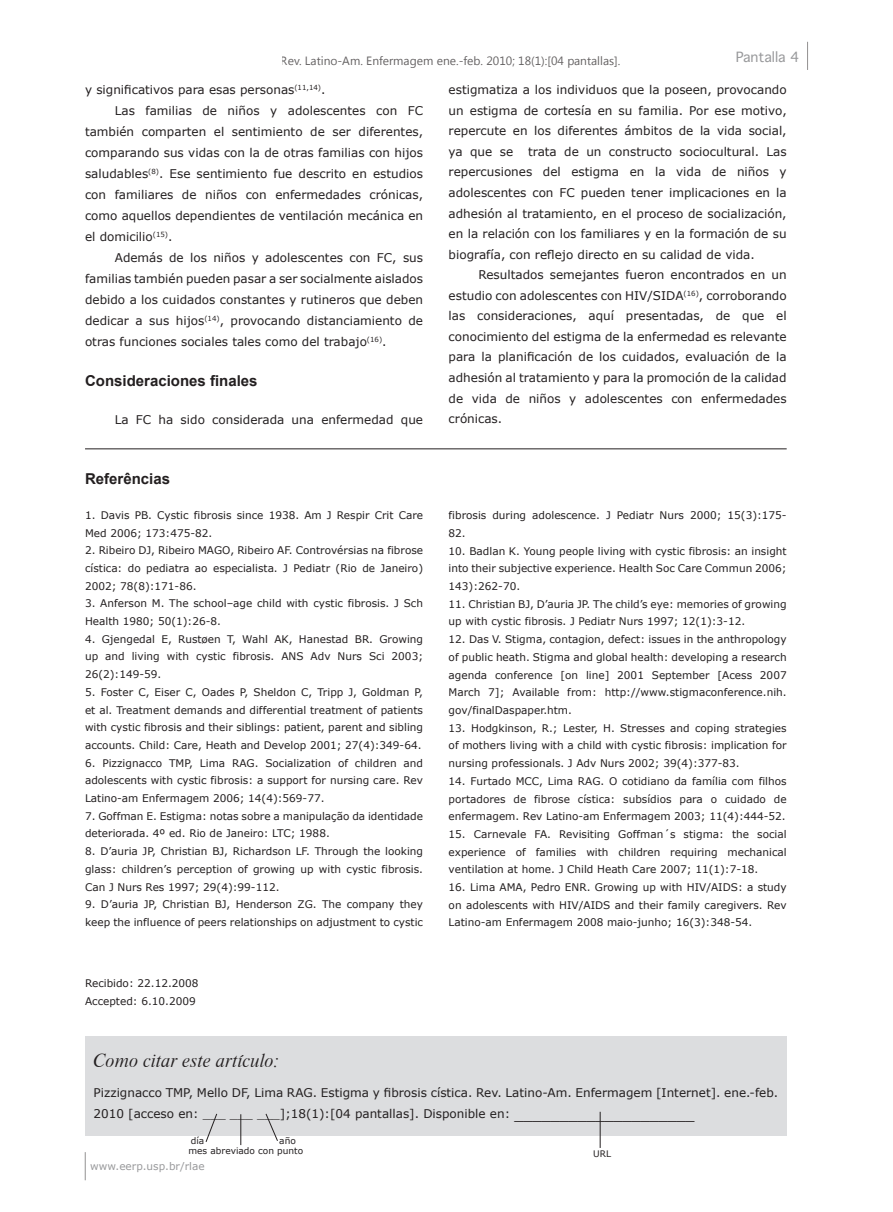
<style>
.page{position:relative;width:893px;height:1212px;background:#fff}
.page>*{position:absolute;margin:0;border:0;box-sizing:border-box;transform-origin:0 0}
.t1{font:18px "Dutch 801 BT Italic Headline";letter-spacing:.02em;color:#231f20}
._13__Seção{font:700 15px "Arial";color:#231f20}
.t2{font:13.5px "Geneva";color:#6c6d70}
._16__Texto{font:12px/20.5px "Verdana";color:#231f20;text-align:justify}
.t3{font:12px "Segoe UI";color:#231f20}
._18__Referências{font:10.5px/17.7px "Verdana";color:#231f20;text-align:justify}
.t4{font:10.5px "Verdana";color:#6c6d70}
._18__Referências-2{font:9px "Verdana";color:#231f20}
.s1{font-family:"Times New Roman";font-size:18px}
</style>
<div class="page">
<svg style="left:85px;top:1152px;width:1px;height:28px"></svg>
<svg style="left:807px;top:42px;width:1px;height:28px"></svg>
<div style="left:85px;top:1036px;width:702px;height:99px;background:#dcdddf"></div>
<hr style="left:85px;top:448px;width:702px;height:1px;background:#231f20">
<svg style="left:206px;top:1113px;width:11px;height:29px"></svg>
<hr style="left:241px;top:1114px;width:1px;height:31px;background:#231f20">
<svg style="left:265px;top:1113px;width:13px;height:28px"></svg>
<hr style="left:600px;top:1112px;width:1px;height:36px;background:#231f20">
<p class="t2" style="left:735px;top:49px;width:65px">Pantalla 4</p>
<p class="t3" style="left:281px;top:52px;width:341px">Rev. Latino-Am. Enfermagem ene.-feb. 2010; 18(1):[04 pantallas].</p>
<p class="_16__Texto" style="left:85px;top:79px;width:242px">y significativos para esas personas<sup>(11,14)</sup>.</p>
<p class="_16__Texto" style="left:85px;top:100px;width:340px;line-height:21px;text-indent:30px">Las familias de niños y adolescentes con FC también comparten el sentimiento de ser diferentes, comparando sus vidas con la de otras familias con hijos saludables<sup>(8)</sup>. Ese sentimiento fue descrito en estudios con familiares de niños con enfermedades crónicas, como aquellos dependientes de ventilación mecánica en el domicilio<sup>(15)</sup>.</p>
<p class="_16__Texto" style="left:85px;top:247px;width:340px;line-height:21px;text-indent:30px">Además de los niños y adolescentes con FC, sus familias también pueden pasar a ser socialmente aislados debido a los cuidados constantes y rutineros que deben dedicar a sus hijos<sup>(14)</sup>, provocando distanciamiento de otras funciones sociales tales como del trabajo<sup>(16)</sup>.</p>
<p class="_13__Seção" style="left:85px;top:371px;width:174px">Consideraciones finales</p>
<p class="_16__Texto" style="left:115px;top:409px;width:310px">La FC ha sido considerada una enfermedad que</p>
<p class="_16__Texto" style="left:449px;top:79px;width:340px">estigmatiza a los individuos que la poseen, provocando un estigma de cortesía en su familia. Por ese motivo, repercute en los diferentes ámbitos de la vida social, ya que se trata de un constructo sociocultural. Las repercusiones del estigma en la vida de niños y adolescentes con FC pueden tener implicaciones en la adhesión al tratamiento, en el proceso de socialización, en la relación con los familiares y en la formación de su biografía, con reflejo directo en su calidad de vida.</p>
<p class="_16__Texto" style="left:449px;top:264px;width:340px;text-indent:30px">Resultados semejantes fueron encontrados en un estudio con adolescentes con HIV/SIDA<sup>(16)</sup>, corroborando las consideraciones, aquí presentadas, de que el conocimiento del estigma de la enfermedad es relevante para la planificación de los cuidados, evaluación de la adhesión al tratamiento y para la promoción de la calidad de vida de niños y adolescentes con enfermedades crónicas.</p>
<p class="_13__Seção" style="left:85px;top:469px;width:87px">Referências</p>
<p class="_18__Referências" style="left:85px;top:506px;width:340px">1. Davis PB. Cystic fibrosis since 1938. Am J Respir Crit Care<br>Med 2006; 173:475-82.</p>
<p class="_18__Referências" style="left:85px;top:541px;width:340px">2. Ribeiro DJ, Ribeiro MAGO, Ribeiro AF. Controvérsias na fibrose cística: do pediatra ao especialista. J Pediatr (Rio de Janeiro)<br>2002; 78(8):171-86.</p>
<p class="_18__Referências" style="left:85px;top:594px;width:340px">3. Anferson M. The school–age child with cystic fibrosis. J Sch<br>Health 1980; 50(1):26-8.</p>
<p class="_18__Referências" style="left:85px;top:630px;width:340px">4. Gjengedal E, Rustøen T, Wahl AK, Hanestad BR. Growing up and living with cystic fibrosis. ANS Adv Nurs Sci 2003; 26(2):149-59.</p>
<p class="_18__Referências" style="left:85px;top:683px;width:340px">5. Foster C, Eiser C, Oades P, Sheldon C, Tripp J, Goldman P, et al. Treatment demands and differential treatment of patients with cystic fibrosis and their siblings: patient, parent and sibling accounts. Child: Care, Heath and Develop 2001; 27(4):349-64.</p>
<p class="_18__Referências" style="left:85px;top:754px;width:340px">6. Pizzignacco TMP, Lima RAG. Socialization of children and adolescents with cystic fibrosis: a support for nursing care. Rev Latino-am Enfermagem 2006; 14(4):569-77.</p>
<p class="_18__Referências" style="left:85px;top:807px;width:340px">7. Goffman E. Estigma: notas sobre a manipulação da identidade deteriorada. 4º ed. Rio de Janeiro: LTC; 1988.</p>
<p class="_18__Referências" style="left:85px;top:842px;width:340px">8. D’auria JP, Christian BJ, Richardson LF. Through the looking glass: children’s perception of growing up with cystic fibrosis.<br>Can J Nurs Res 1997; 29(4):99-112.</p>
<p class="_18__Referências" style="left:85px;top:895px;width:340px">9. D’auria JP, Christian BJ, Henderson ZG. The company they keep the influence of peers relationships on adjustment to cystic</p>
<p class="_18__Referências" style="left:85px;top:974px;width:115px">Recibido: 22.12.2008</p>
<p class="_18__Referências" style="left:85px;top:992px;width:112px">Accepted: 6.10.2009</p>
<p class="_18__Referências" style="left:449px;top:506px;width:340px">fibrosis during adolescence. J Pediatr Nurs 2000; 15(3):175-<br>82.</p>
<p class="_18__Referências" style="left:449px;top:542px;width:340px">10. Badlan K. Young people living with cystic fibrosis: an insight into their subjective experience. Health Soc Care Commun 2006; 143):262-70.</p>
<p class="_18__Referências" style="left:449px;top:595px;width:340px">11. Christian BJ, D’auria JP. The child’s eye: memories of growing up with cystic fibrosis. J Pediatr Nurs 1997; 12(1):3-12.</p>
<p class="_18__Referências" style="left:449px;top:630px;width:340px">12. Das V. Stigma, contagion, defect: issues in the anthropology of public heath. Stigma and global health: developing a research agenda conference [on line] 2001 September [Acess 2007<br>March 7]; Available from: http://www.stigmaconference.nih. gov/finalDaspaper.htm.</p>
<p class="_18__Referências" style="left:449px;top:719px;width:340px">13. Hodgkinson, R.; Lester, H. Stresses and coping strategies of mothers living with a child with cystic fibrosis: implication for nursing professionals. J Adv Nurs 2002; 39(4):377-83.</p>
<p class="_18__Referências" style="left:449px;top:772px;width:340px">14. Furtado MCC, Lima RAG. O cotidiano da família com filhos portadores de fibrose cística: subsídios para o cuidado de enfermagem. Rev Latino-am Enfermagem 2003; 11(4):444-52.</p>
<p class="_18__Referências" style="left:449px;top:825px;width:340px">15. Carnevale FA. Revisiting Goffman´s stigma: the social experience of families with children requiring mechanical ventilation at home. J Child Heath Care 2007; 11(1):7-18.</p>
<p class="_18__Referências" style="left:449px;top:878px;width:340px">16. Lima AMA, Pedro ENR. Growing up with HIV/AIDS: a study on adolescents with HIV/AIDS and their family caregivers. Rev Latino-am Enfermagem 2008 maio-junho; 16(3):348-54.</p>
<p class="t1" style="left:94px;top:1050px;width:187px">Como citar este artículo:</p>
<p class="_16__Texto" style="left:94px;top:1081px;width:686px;line-height:21px">Pizzignacco TMP, Mello DF, Lima RAG. Estigma y fibrosis cística. Rev. Latino-Am. Enfermagem [Internet]. ene.-feb.<br>2010 [acceso en: ___ ___ ___];18(1):[04 pantallas]. Disponible en: <span class="s1">____________________</span></p>
<p class="_18__Referências-2" style="left:279px;top:1135px;width:18px">año</p>
<p class="_18__Referências-2" style="left:191px;top:1135px;width:15px">día</p>
<p class="_18__Referências-2" style="left:189px;top:1145px;width:116px">mes abreviado con punto</p>
<p class="t4" style="left:90px;top:1160px;width:116px">www.eerp.usp.br/rlae</p>
<p class="_18__Referências-2" style="left:593px;top:1148px;width:19px">URL</p>
</div>
